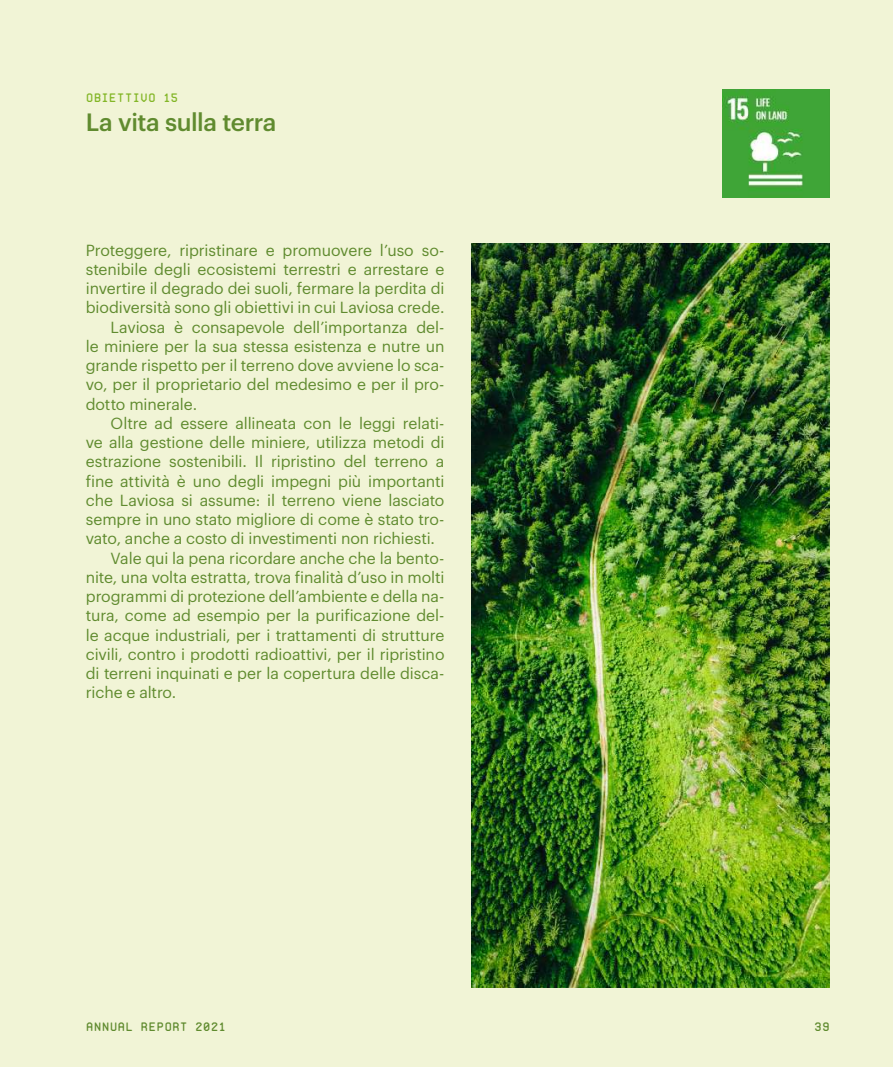
<style>
.page{position:relative;width:893px;height:1067px;background:#f1f4d6}
.page>*{position:absolute;margin:0;border:0;box-sizing:border-box;transform-origin:0 0}
.t1{font:500 24.5px "Graphik";letter-spacing:-.02em;color:#608b2f}
.t2{font:15.75px "Graphik";letter-spacing:-.005em;color:#608b2f}
.t3{font:500 12.25px "Proto Mono";letter-spacing:.005em;color:#608b2f}
.t4{font:500 12.25px "Proto Mono";letter-spacing:-.015em;color:#83b627}
</style>
<div class="page">
<img style="left:722px;top:90px;width:108px;height:108px">
<img style="left:471px;top:244px;width:359px;height:743px">
<p class="t4" style="left:86px;top:89px;width:94px">OBIETTIVO 15</p>
<h1 class="t1" style="left:86px;top:104px;width:192px">La vita sulla terra</h1>
<p class="t2" style="left:86px;top:238px;width:360px">Proteggere, ripristinare e promuovere l’uso so-</p>
<p class="t2" style="left:86px;top:257px;width:360px">stenibile degli ecosistemi terrestri e arrestare e</p>
<p class="t2" style="left:86px;top:276px;width:360px">invertire il degrado dei suoli, fermare la perdita di</p>
<p class="t2" style="left:86px;top:296px;width:360px">biodiversità sono gli obiettivi in cui Laviosa crede.</p>
<p class="t2" style="left:111px;top:315px;width:335px">Laviosa è consapevole dell’importanza del-</p>
<p class="t2" style="left:86px;top:334px;width:360px">le miniere per la sua stessa esistenza e nutre un</p>
<p class="t2" style="left:86px;top:353px;width:360px">grande rispetto per il terreno dove avviene lo sca-</p>
<p class="t2" style="left:86px;top:373px;width:360px">vo, per il proprietario del medesimo e per il pro-</p>
<p class="t2" style="left:86px;top:392px;width:113px">dotto minerale.</p>
<p class="t2" style="left:111px;top:411px;width:335px">Oltre ad essere allineata con le leggi relati-</p>
<p class="t2" style="left:86px;top:430px;width:360px">ve alla gestione delle miniere, utilizza metodi di</p>
<p class="t2" style="left:86px;top:450px;width:360px">estrazione sostenibili. Il ripristino del terreno a</p>
<p class="t2" style="left:86px;top:469px;width:360px">fine attività è uno degli impegni più importanti</p>
<p class="t2" style="left:86px;top:488px;width:360px">che Laviosa si assume: il terreno viene lasciato</p>
<p class="t2" style="left:86px;top:507px;width:360px">sempre in uno stato migliore di come è stato tro-</p>
<p class="t2" style="left:86px;top:527px;width:351px">vato, anche a costo di investimenti non richiesti.</p>
<p class="t2" style="left:111px;top:546px;width:335px">Vale qui la pena ricordare anche che la bento-</p>
<p class="t2" style="left:86px;top:565px;width:360px">nite, una volta estratta, trova finalità d’uso in molti</p>
<p class="t2" style="left:86px;top:584px;width:360px">programmi di protezione dell’ambiente e della na-</p>
<p class="t2" style="left:86px;top:604px;width:360px">tura, come ad esempio per la purificazione del-</p>
<p class="t2" style="left:86px;top:623px;width:360px">le acque industriali, per i trattamenti di strutture</p>
<p class="t2" style="left:86px;top:642px;width:360px">civili, contro i prodotti radioattivi, per il ripristino</p>
<p class="t2" style="left:86px;top:661px;width:360px">di terreni inquinati e per la copertura delle disca-</p>
<p class="t2" style="left:86px;top:681px;width:92px">riche e altro.</p>
<p class="t3" style="left:86px;top:1018px;width:142px">ANNUAL REPORT 2021</p>
<p class="t3" style="left:814px;top:1018px;width:17px">39</p>
</div>
